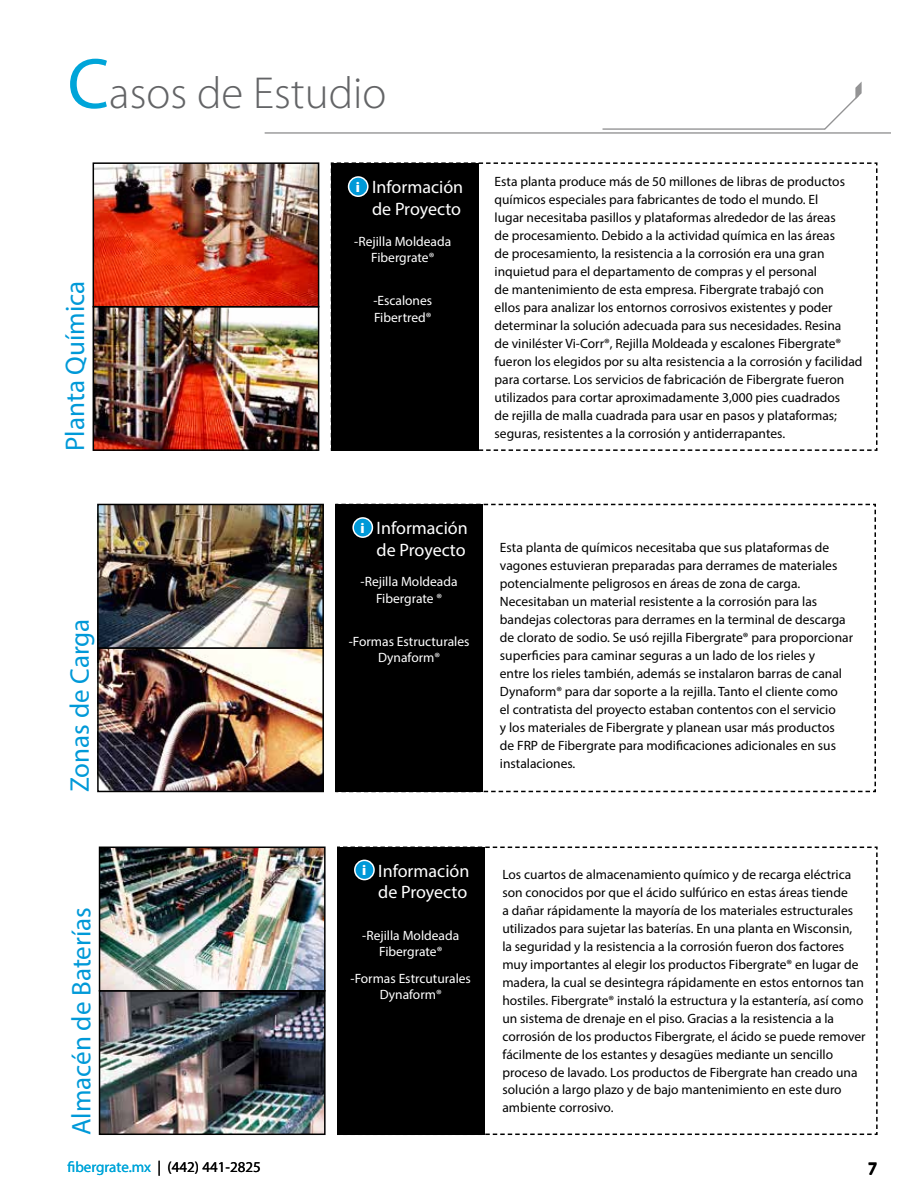
<style>
.page{position:relative;width:918px;height:1188px;background:#fff}
.page>*{position:absolute;margin:0;border:0;box-sizing:border-box;transform-origin:0 0}
.t1{font:300 45px "Myriad Pro";color:#636466}
.t2{font:27px "Myriad Pro";color:#0099d8}
.t3{font:18px/21.6px "Myriad Pro";color:#fff;text-align:right}
.t4{font:600 18px "Myriad Pro";color:#000}
.t5{font:15px "Myriad Pro";color:#000}
.t6{font:13.5px/18px "Myriad Pro";color:#000}
.t7{font:13.5px/16.2px "Myriad Pro";color:#fff;text-align:center}
.s1{font-weight:400;font-size:72px;color:#00a5d9}
.s2{font-weight:900;font-size:14.25px}
.s3{color:#00a5d9}
</style>
<div class="page">
<hr style="left:265px;top:132px;width:626px;height:2px;background:#949495">
<hr style="left:603px;top:128px;width:222px;height:2px;background:#949495">
<svg style="left:823px;top:82px;width:39px;height:48px"></svg>
<img style="left:102px;top:850px;width:221px;height:282px">
<div style="left:99px;top:990px;width:227px;height:145px;border:2px solid #000"></div>
<div style="left:99px;top:847px;width:227px;height:145px;border:2px solid #000"></div>
<svg style="left:337px;top:846px;width:541px;height:289px"></svg>
<div style="left:337px;top:847px;width:147px;height:288px;background:#000"></div>
<div style="left:355px;top:860px;width:19px;height:20px;background:#0099d8;border-radius:50%"></div>
<div style="left:354px;top:860px;width:21px;height:20px;border:2px solid #fff;border-radius:50%"></div>
<img style="left:96px;top:165px;width:220px;height:283px">
<div style="left:93px;top:306px;width:226px;height:145px;border:2px solid #000"></div>
<div style="left:93px;top:162px;width:226px;height:145px;border:2px solid #000"></div>
<svg style="left:330px;top:162px;width:548px;height:289px"></svg>
<div style="left:331px;top:163px;width:147px;height:288px;background:#000"></div>
<div style="left:349px;top:177px;width:19px;height:19px;background:#0099d8;border-radius:50%"></div>
<div style="left:348px;top:176px;width:21px;height:21px;border:2px solid #fff;border-radius:50%"></div>
<img style="left:100px;top:507px;width:221px;height:282px">
<div style="left:97px;top:647px;width:227px;height:145px;border:2px solid #000"></div>
<div style="left:97px;top:504px;width:227px;height:145px;border:2px solid #000"></div>
<svg style="left:335px;top:503px;width:541px;height:290px"></svg>
<div style="left:335px;top:505px;width:148px;height:287px;background:#000"></div>
<div style="left:353px;top:518px;width:19px;height:19px;background:#0099d8;border-radius:50%"></div>
<div style="left:352px;top:517px;width:21px;height:21px;border:2px solid #fff;border-radius:50%"></div>
<h1 class="t1" style="left:68px;top:66px;width:321px"><span class="s1">C</span>asos de Estudio</h1>
<h2 class="t2" style="left:59px;top:451px;width:171px;rotate:-90deg">Planta Química</h2>
<h3 class="t3" style="left:356px;top:176px;width:109px"><span class="s2">i</span> Información de Proyecto</h3>
<p class="t7" style="left:354px;top:233px;width:98px">-Rejilla Moldeada<br>Fibergrate®</p>
<p class="t7" style="left:373px;top:293px;width:60px;text-align:left">-Escalones<br>Fibertred®</p>
<p class="t6" style="left:495px;top:173px;width:369px">Esta planta produce más de 50 millones de libras de productos químicos especiales para fabricantes de todo el mundo. El<br>lugar necesitaba pasillos y plataformas alrededor de las áreas<br>de procesamiento. Debido a la actividad química en las áreas<br>de procesamiento, la resistencia a la corrosión era una gran inquietud para el departamento de compras y el personal<br>de mantenimiento de esta empresa. Fibergrate trabajó con<br>ellos para analizar los entornos corrosivos existentes y poder determinar la solución adecuada para sus necesidades. Resina<br>de viniléster Vi-Corr®, Rejilla Moldeada y escalones Fibergrate® fueron los elegidos por su alta resistencia a la corrosión y facilidad para cortarse. Los servicios de fabricación de Fibergrate fueron utilizados para cortar aproximadamente 3,000 pies cuadrados<br>de rejilla de malla cuadrada para usar en pasos y plataformas; seguras, resistentes a la corrosión y antiderrapantes.</p>
<h2 class="t2" style="left:63px;top:792px;width:175px;rotate:-90deg">Zonas de Carga</h2>
<h2 class="t2" style="left:65px;top:1135px;width:229px;rotate:-90deg">Almacén de Baterías</h2>
<h3 class="t3" style="left:361px;top:517px;width:109px"><span class="s2">i</span> Información de Proyecto</h3>
<p class="t7" style="left:361px;top:574px;width:98px">-Rejilla Moldeada<br>Fibergrate ®</p>
<p class="t7" style="left:349px;top:633px;width:122px">-Formas Estructurales<br>Dynaform®</p>
<p class="t6" style="left:500px;top:538px;width:355px">Esta planta de químicos necesitaba que sus plataformas de vagones estuvieran preparadas para derrames de materiales potencialmente peligrosos en áreas de zona de carga.<br>Necesitaban un material resistente a la corrosión para las bandejas colectoras para derrames en la terminal de descarga de clorato de sodio. Se usó rejilla Fibergrate® para proporcionar superficies para caminar seguras a un lado de los rieles y<br>entre los rieles también, además se instalaron barras de canal Dynaform® para dar soporte a la rejilla. Tanto el cliente como<br>el contratista del proyecto estaban contentos con el servicio<br>y los materiales de Fibergrate y planean usar más productos<br>de FRP de Fibergrate para modificaciones adicionales en sus instalaciones.</p>
<h3 class="t3" style="left:362px;top:860px;width:109px"><span class="s2">i</span> Información de Proyecto</h3>
<p class="t7" style="left:362px;top:927px;width:98px">-Rejilla Moldeada<br>Fibergrate®</p>
<p class="t7" style="left:351px;top:970px;width:122px">-Formas Estrcuturales<br>Dynaform®</p>
<p class="t6" style="left:502px;top:865px;width:365px">Los cuartos de almacenamiento químico y de recarga eléctrica son conocidos por que el ácido sulfúrico en estas áreas tiende<br>a dañar rápidamente la mayoría de los materiales estructurales utilizados para sujetar las baterías. En una planta en Wisconsin,<br>la seguridad y la resistencia a la corrosión fueron dos factores muy importantes al elegir los productos Fibergrate® en lugar de madera, la cual se desintegra rápidamente en estos entornos tan hostiles. Fibergrate® instaló la estructura y la estantería, así como un sistema de drenaje en el piso. Gracias a la resistencia a la corrosión de los productos Fibergrate, el ácido se puede remover fácilmente de los estantes y desagües mediante un sencillo proceso de lavado. Los productos de Fibergrate han creado una solución a largo plazo y de bajo mantenimiento en este duro ambiente corrosivo.</p>
<p class="t5" style="left:68px;top:1158px;width:195px"><span class="s3">fibergrate.mx</span> | (442) 441-2825</p>
<h3 class="t4" style="left:868px;top:1157px;width:11px">7</h3>
</div>
